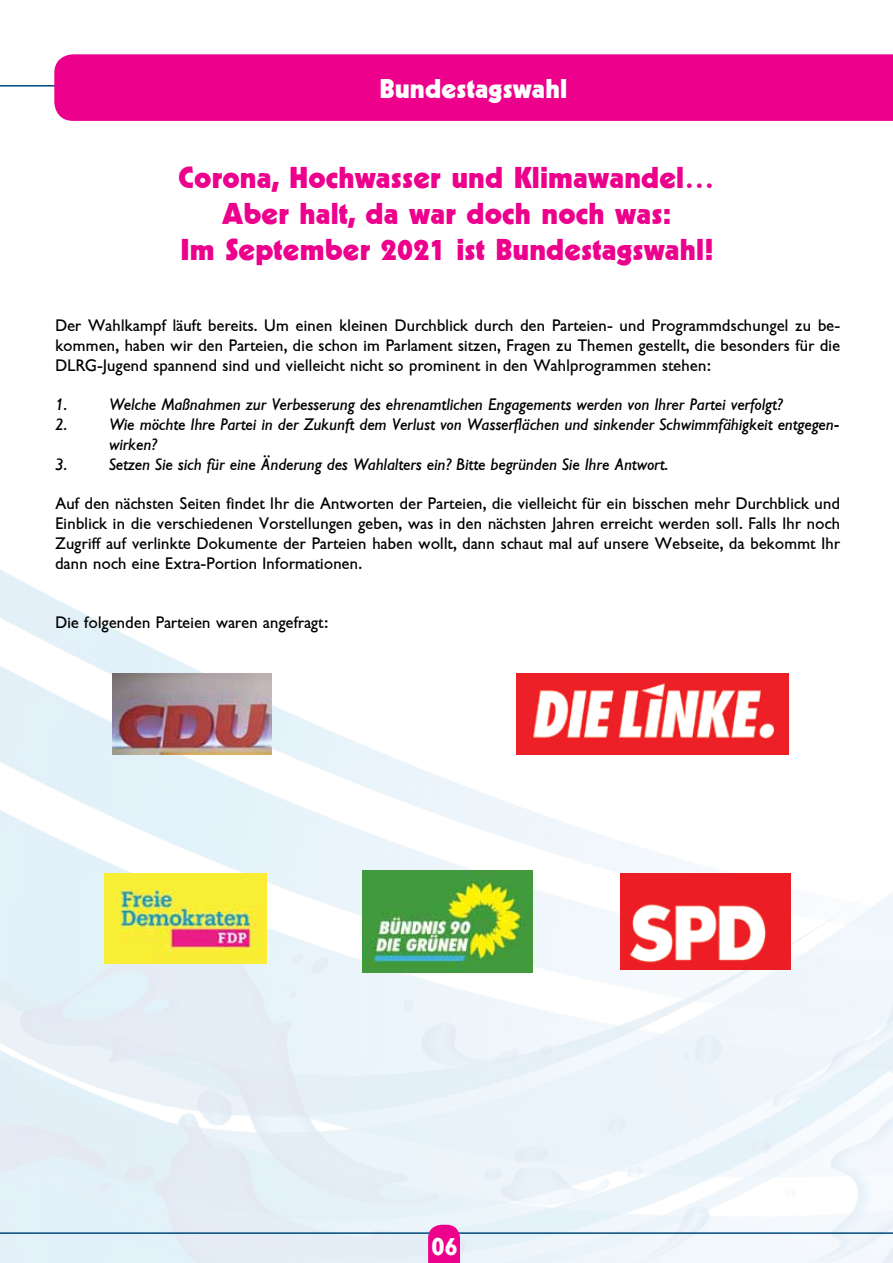
<style>
.page{position:relative;width:893px;height:1263px;background:#fff}
.page>*{position:absolute;margin:0;border:0;box-sizing:border-box;transform-origin:0 0}
.t1{font:700 30px/36px "DLRG Jugend Titel";color:#ec008c;text-align:center}
.t2{font:700 27px "DLRG Jugend Titel";color:#fff}
.t3{font:700 24px "DLRG Jugend Text";color:#fff}
.t4{font:16.5px/19.8px "DLRG Jugend Text";color:#000;text-align:justify}
.t5{font:italic 16.5px/19.8px "DLRG Jugend Text";color:#000}
</style>
<div class="page">
<img style="left:0;top:570px;width:893px;height:693px">
<hr style="left:0;top:85px;width:893px;height:2px;background:#00497f">
<hr style="left:0;top:1232px;width:893px;height:2px;background:#00497f">
<svg style="left:428px;top:1225px;width:32px;height:38px"></svg>
<div style="left:54px;top:54px;width:839px;height:67px;background:#ec008c"></div>
<img style="left:112px;top:673px;width:159px;height:81px">
<img style="left:516px;top:673px;width:273px;height:81px">
<img style="left:105px;top:873px;width:161px;height:90px">
<img style="left:363px;top:871px;width:170px;height:102px">
<img style="left:621px;top:873px;width:170px;height:96px">
<h2 class="t2" style="left:380px;top:73px;width:189px">Bundestagswahl</h2>
<h1 class="t1" style="left:179px;top:160px;width:537px">Corona, Hochwasser und Klimawandel...<br>Aber halt, da war doch noch was:<br>Im September 2021 ist Bundestagswahl!</h1>
<p class="t4" style="left:55px;top:316px;width:786px">Der Wahlkampf läuft bereits. Um einen kleinen Durchblick durch den Parteien- und Programmdschungel zu be&shy;kommen, haben wir den Parteien, die schon im Parlament sitzen, Fragen zu Themen gestellt, die besonders für die DLRG-Jugend spannend sind und vielleicht nicht so prominent in den Wahlprogrammen stehen:</p>
<p class="t5" style="left:55px;top:395px;width:14px">1.</p>
<p class="t5" style="left:109px;top:395px;width:675px">Welche Maßnahmen zur Verbesserung des ehrenamtlichen Engagements werden von Ihrer Partei verfolgt?</p>
<p class="t5" style="left:55px;top:415px;width:14px">2.</p>
<p class="t5" style="left:109px;top:415px;width:732px">Wie möchte Ihre Partei in der Zukunft dem Verlust von Wasserflächen und sinkender Schwimmfähigkeit entgegen&shy;wirken?</p>
<p class="t5" style="left:55px;top:454px;width:14px">3.</p>
<p class="t5" style="left:109px;top:454px;width:561px">Setzen Sie sich für eine Änderung des Wahlalters ein? Bitte begründen Sie Ihre Antwort.</p>
<p class="t4" style="left:55px;top:494px;width:786px">Auf den nächsten Seiten findet Ihr die Antworten der Parteien, die vielleicht für ein bisschen mehr Durchblick und Einblick in die verschiedenen Vorstellungen geben, was in den nächsten Jahren erreicht werden soll. Falls Ihr noch Zugriff auf verlinkte Dokumente der Parteien haben wollt, dann schaut mal auf unsere Webseite, da bekommt Ihr dann noch eine Extra-Portion Informationen.</p>
<p class="t4" style="left:55px;top:613px;width:274px">Die folgenden Parteien waren angefragt:</p>
<h3 class="t3" style="left:432px;top:1233px;width:28px">06</h3>
</div>
